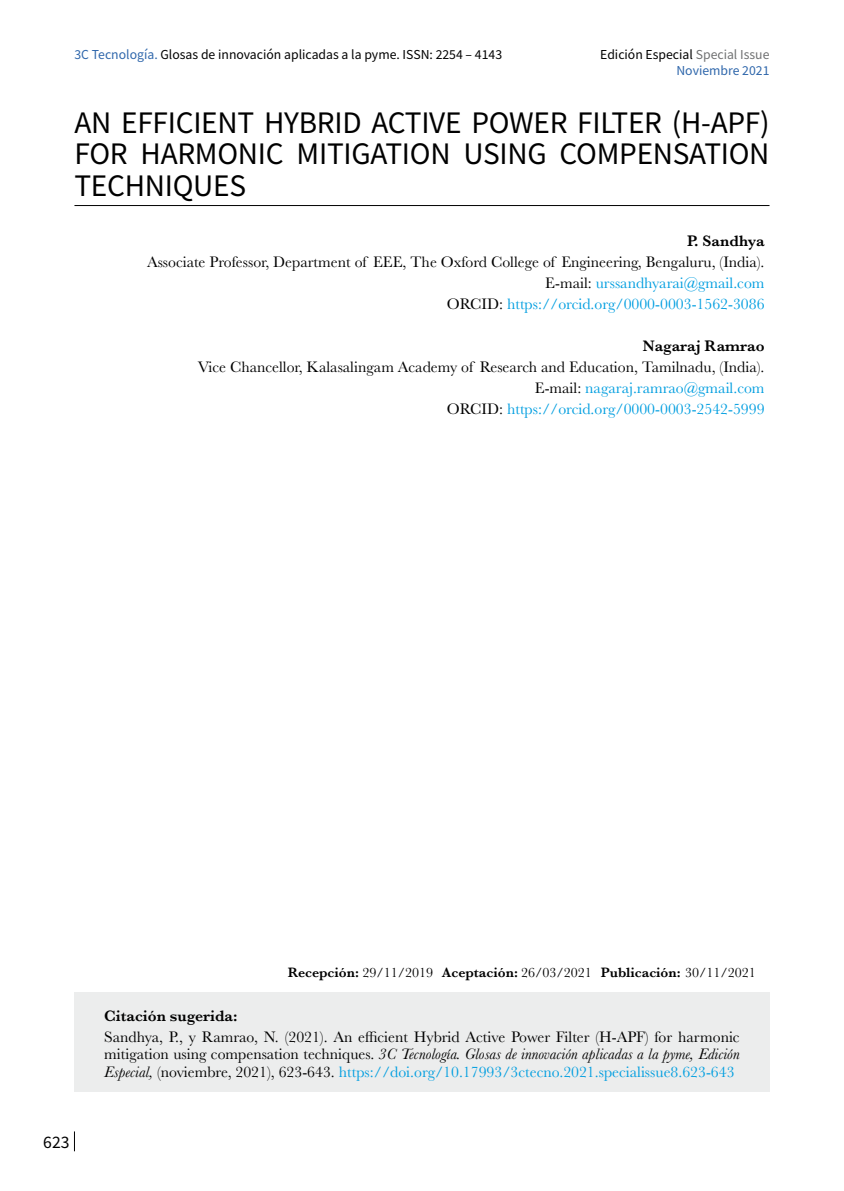
<style>
.page{position:relative;width:844px;height:1191px;background:#fff}
.page>*{position:absolute;margin:0;border:0;box-sizing:border-box;transform-origin:0 0}
.t1{font:28px/31.5px "Noto Sans HK";letter-spacing:-.01em;color:#000;text-align:justify}
.t2{font:15.75px/21px "Baskerville";color:#000;text-align:right}
.t3{font:600 15.75px "Baskerville";color:#000}
.t4{font:15.75px "Noto Sans HK";color:#000}
.t5{font:600 14px "Baskerville";color:#000}
.t6{font:12.25px/15.8px "Noto Sans HK";color:#000;text-align:right}
.s1{color:#2e66ab}
.s2{color:#707172}
.s3{color:#009ee0}
.s4{font-weight:400}
.s5{font-style:italic}
</style>
<div class="page">
<svg style="left:74px;top:1131px;width:1px;height:20px"></svg>
<div style="left:74px;top:991px;width:695px;height:100px;background:#eceded"></div>
<hr style="left:74px;top:205px;width:695px;height:1px;background:#000">
<p class="t6" style="left:74px;top:47px;width:429px"><span class="s1">3C Tecnología.</span> Glosas de innovación aplicadas a la pyme. ISSN: 2254 – 4143</p>
<p class="t6" style="left:600px;top:47px;width:171px">Edición Especial <span class="s2">Special Issue<br></span><span class="s1">Noviembre 2021</span></p>
<h1 class="t1" style="left:74px;top:107px;width:696px">AN EFFICIENT HYBRID ACTIVE POWER FILTER (H-APF)<br>FOR HARMONIC MITIGATION USING COMPENSATION TECHNIQUES</h1>
<p class="t3" style="left:687px;top:229px;width:79px">P. Sandhya</p>
<p class="t2" style="left:147px;top:251px;width:619px">Associate Professor, Department of EEE, The Oxford College of Engineering, Bengaluru, (India).<br>E-mail: <span class="s3">urssandhyarai@gmail.com<br></span>ORCID: <span class="s3">https://orcid.org/0000-0003-1562-3086</span></p>
<p class="t3" style="left:642px;top:334px;width:123px">Nagaraj Ramrao</p>
<p class="t2" style="left:198px;top:356px;width:568px">Vice Chancellor, Kalasalingam Academy of Research and Education, Tamilnadu, (India).<br>E-mail: <span class="s3">nagaraj.ramrao@gmail.com<br></span>ORCID: <span class="s3">https://orcid.org/0000-0003-2542-5999</span></p>
<p class="t5" style="left:288px;top:962px;width:469px">Recepción: <span class="s4">29/11/2019</span> Aceptación: <span class="s4">26/03/2021</span> Publicación: <span class="s4">30/11/2021</span></p>
<p class="t4" style="left:43px;top:1133px;width:28px">623</p>
<p class="t3" style="left:104px;top:1004px;width:135px">Citación sugerida:</p>
<p class="t2" style="left:104px;top:1028px;width:636px;line-height:17.5px;text-align:justify">Sandhya, P., y Ramrao, N. (2021). An efficient Hybrid Active Power Filter (H-APF) for harmonic mitigation using compensation techniques. <span class="s5">3C Tecnología. Glosas de innovación aplicadas a la pyme, Edición Especial,</span> (noviembre, 2021), 623-643. <span class="s3">https://doi.org/10.17993/3ctecno.2021.specialissue8.623-643</span></p>
</div>
